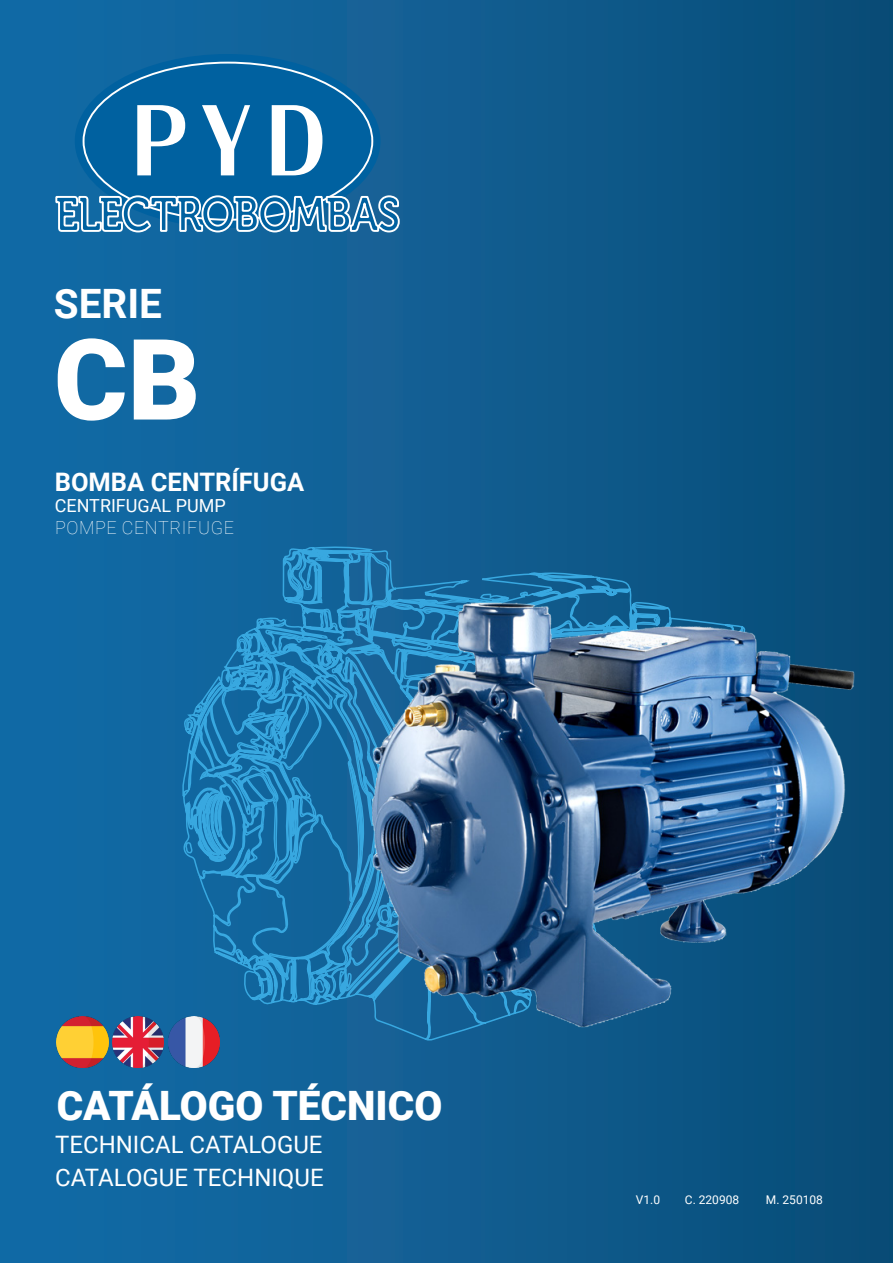
<style>
.page{position:relative;width:893px;height:1263px;background:#fff}
.page>*{position:absolute;margin:0;border:0;box-sizing:border-box;transform-origin:0 0}
.t1{font:900 112.5px "Roboto";color:#fff}
.t2{font:900 40.5px "Roboto";color:#fff}
.t3{font:700 40.5px "Roboto";color:#fff}
.t4{font:700 25.5px "Roboto";color:#fff}
.t5{font:24px "Roboto";color:#fff}
.t6{font:18px "Roboto";color:#fff}
.t7{font:100 18px "Roboto";letter-spacing:.035em;color:#fff}
.t8{font:12px "Roboto";color:#fff}
</style>
<div class="page">
<div style="left:0;top:0;width:893px;height:1263px;background:linear-gradient(to right,#146daa,#0a4d78)"></div>
<svg style="left:182px;top:394px;width:564px;height:869px;background:#0f5c8f"></svg>
<svg style="left:185px;top:423px;width:540px;height:780px;background:#105d91"></svg>
<svg style="left:197px;top:521px;width:463px;height:525px;background:#186fa6"></svg>
<svg style="left:237px;top:436px;width:412px;height:488px;background:#186ca1"></svg>
<img style="left:57px;top:1016px;width:51px;height:51px">
<img style="left:168px;top:1016px;width:51px;height:51px">
<img style="left:112px;top:1016px;width:52px;height:51px">
<div style="left:75px;top:54px;width:305px;height:174px;background:#0061a0;border-radius:50%"></div>
<svg style="left:137px;top:105px;width:48px;height:70px"></svg>
<svg style="left:202px;top:105px;width:48px;height:70px"></svg>
<svg style="left:272px;top:105px;width:50px;height:70px"></svg>
<svg style="left:55px;top:194px;width:345px;height:39px"></svg>
<img style="left:373px;top:603px;width:481px;height:424px">
<p class="t3" style="left:54px;top:275px;width:110px">SERIE</p>
<p class="t1" style="left:54px;top:301px;width:148px">CB</p>
<p class="t4" style="left:55px;top:464px;width:251px">BOMBA CENTRÍFUGA</p>
<p class="t6" style="left:55px;top:493px;width:173px">CENTRIFUGAL PUMP</p>
<p class="t7" style="left:55px;top:515px;width:180px">POMPE CENTRIFUGE</p>
<p class="t2" style="left:57px;top:1077px;width:387px">CATÁLOGO TÉCNICO</p>
<p class="t5" style="left:55px;top:1128px;width:269px">TECHNICAL CATALOGUE</p>
<p class="t5" style="left:55px;top:1160px;width:270px">CATALOGUE TECHNIQUE</p>
<p class="t8" style="left:636px;top:1191px;width:26px">V1.0</p>
<p class="t8" style="left:685px;top:1191px;width:56px">C. 220908</p>
<p class="t8" style="left:766px;top:1191px;width:59px">M. 250108</p>
</div>
